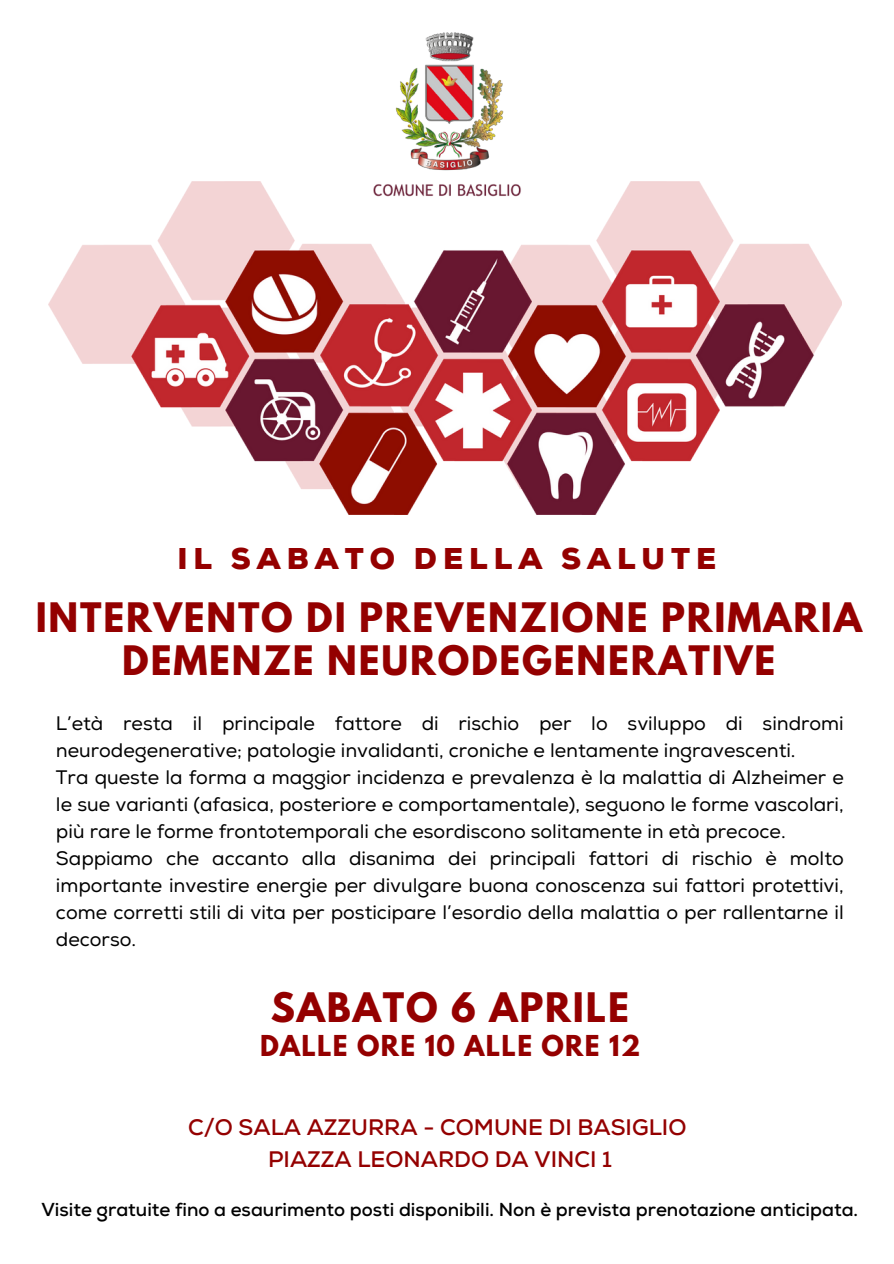
<style>
.page{position:relative;width:894px;height:1264px;background:#fff}
.page>*{position:absolute;margin:0;border:0;box-sizing:border-box;transform-origin:0 0}
.t1{font:700 36px/43px "League Spartan";letter-spacing:.05em;color:#940000;text-align:center}
.t2{font:900 30px "Nexa";letter-spacing:.2em;color:#940000}
.t3{font:700 25.5px "League Spartan";letter-spacing:.05em;color:#940000}
.t4{font:700 22.5px/32.7px "Nexa";color:#940000;text-align:center}
.t5{font:19.5px/27px "Nexa";color:#000;text-align:justify}
.t6{font:700 18.75px "Nexa";color:#000}
</style>
<div class="page">
<img style="left:395px;top:32px;width:109px;height:139px">
<img style="left:48px;top:181px;width:792px;height:333px">
<p class="t2" style="left:177px;top:540px;width:540px">IL SABATO DELLA SALUTE</p>
<p class="t1" style="left:36px;top:600px;width:827px">INTERVENTO DI PREVENZIONE PRIMARIA<br>DEMENZE NEURODEGENERATIVE</p>
<p class="t5" style="left:56px;top:710px;width:789px">L’età resta il principale fattore di rischio per lo sviluppo di sindromi neurodegenerative; patologie invalidanti, croniche e lentamente ingravescenti.</p>
<h3 class="t5" style="left:56px;top:764px;width:789px">Tra queste la forma a maggior incidenza e prevalenza è la malattia di Alzheimer e le sue varianti (afasica, posteriore e comportamentale), seguono le forme vascolari, più rare le forme frontotemporali che esordiscono solitamente in età precoce.</h3>
<h4 class="t5" style="left:56px;top:845px;width:789px">Sappiamo che accanto alla disanima dei principali fattori di rischio è molto importante investire energie per divulgare buona conoscenza sui fattori protettivi, come corretti stili di vita per posticipare l’esordio della malattia o per rallentarne il decorso.</h4>
<h5 class="t1" style="left:271px;top:990px;width:359px">SABATO 6 APRILE</h5>
<h5 class="t3" style="left:260px;top:1032px;width:381px">DALLE ORE 10 ALLE ORE 12</h5>
<h2 class="t4" style="left:188px;top:1111px;width:500px">C/O SALA AZZURRA - COMUNE DI BASIGLIO<br>PIAZZA LEONARDO DA VINCI 1</h2>
<h1 class="t6" style="left:41px;top:1198px;width:818px">Visite gratuite fino a esaurimento posti disponibili. Non è prevista prenotazione anticipata.</h1>
</div>
